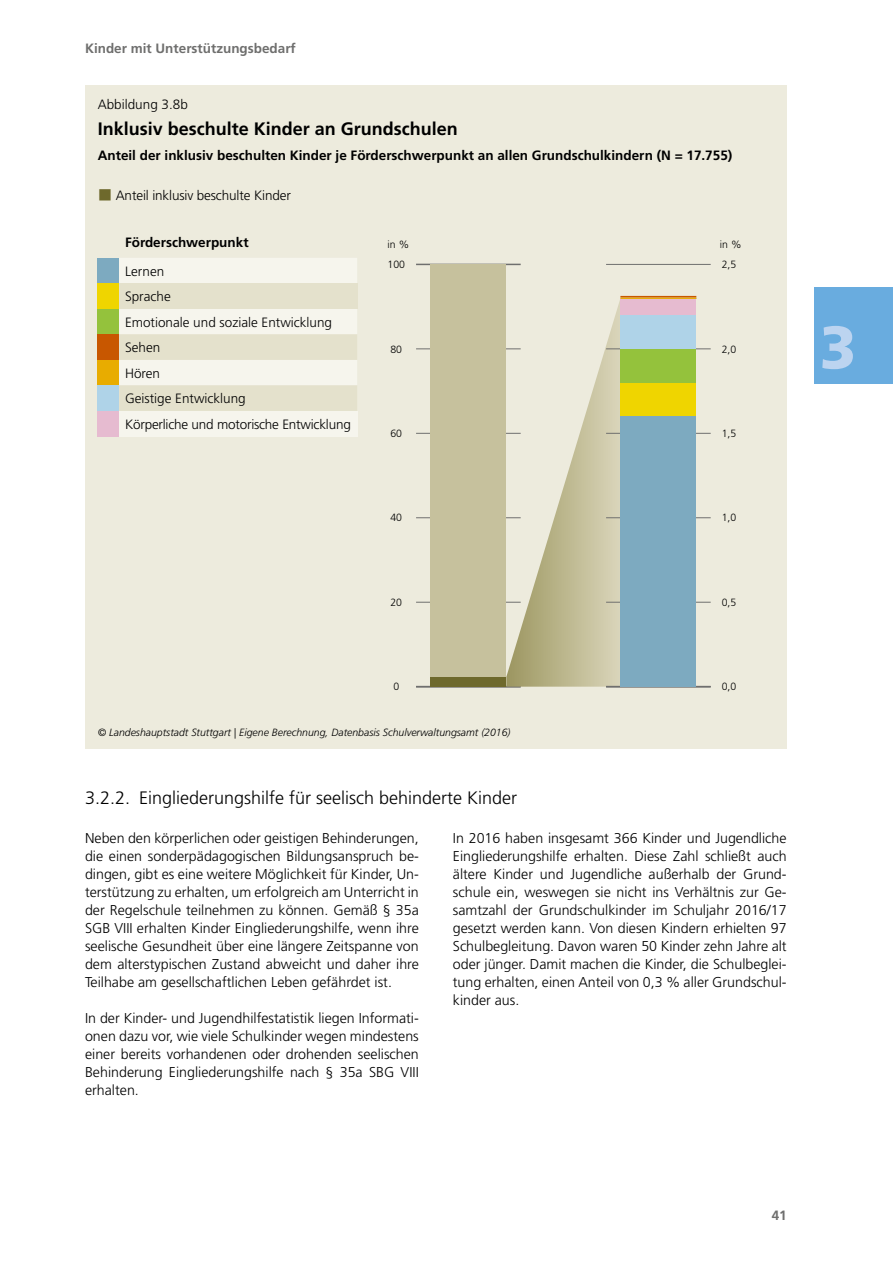
<style>
.page{position:relative;width:893px;height:1263px;background:#fff}
.page>*{position:absolute;margin:0;border:0;box-sizing:border-box;transform-origin:0 0}
.t1{font:900 60px "Frutiger LT Std";color:#bcd4f0}
.t2{font:300 18px "Frutiger LT Std";color:#000}
.t3{font:700 18px "Frutiger LT Std";color:#000}
.t4{font:300 14.25px/18px "Frutiger LT Std";color:#000;text-align:justify}
.t5{font:300 13.5px/25.5px "Frutiger LT Std";color:#000}
.t6{font:700 13.5px "Frutiger LT Std";color:#000}
.t7{font:700 13.5px "Frutiger LT Std";color:#6f6f6e}
.t8{font:italic 300 10.5px "Frutiger LT Std";color:#000}
.t9{font:300 10.5px "Frutiger LT Std";color:#000}
.s1{color:#6e692c}
</style>
<div class="page">
<div style="left:85px;top:85px;width:702px;height:663px;background:#edebdd"></div>
<svg style="left:98px;top:258px;width:259px;height:153px"></svg>
<div style="left:98px;top:360px;width:21px;height:25px;background:#e8ac00"></div>
<div style="left:98px;top:385px;width:21px;height:26px;background:#afd3e8"></div>
<div style="left:98px;top:411px;width:21px;height:25px;background:#e6bbd0"></div>
<div style="left:119px;top:411px;width:238px;height:25px;background:#f6f5ed"></div>
<hr style="left:416px;top:686px;width:105px;height:1px;background:#6f6f6e">
<hr style="left:416px;top:602px;width:105px;height:1px;background:#6f6f6e">
<hr style="left:416px;top:517px;width:105px;height:1px;background:#6f6f6e">
<hr style="left:416px;top:433px;width:105px;height:1px;background:#6f6f6e">
<hr style="left:416px;top:348px;width:105px;height:1px;background:#6f6f6e">
<hr style="left:416px;top:264px;width:105px;height:1px;background:#6f6f6e">
<div style="left:430px;top:264px;width:76px;height:413px;background:#c6c19d"></div>
<div style="left:430px;top:677px;width:76px;height:10px;background:#6e692c"></div>
<svg style="left:506px;top:301px;width:114px;height:386px"></svg>
<hr style="left:606px;top:686px;width:105px;height:1px;background:#6f6f6e">
<hr style="left:606px;top:602px;width:105px;height:1px;background:#6f6f6e">
<hr style="left:606px;top:517px;width:105px;height:1px;background:#6f6f6e">
<hr style="left:606px;top:433px;width:105px;height:1px;background:#6f6f6e">
<hr style="left:606px;top:348px;width:105px;height:1px;background:#6f6f6e">
<hr style="left:606px;top:264px;width:105px;height:1px;background:#6f6f6e">
<div style="left:620px;top:298px;width:76px;height:17px;background:#e6bbd0"></div>
<div style="left:620px;top:315px;width:76px;height:34px;background:#afd3e8"></div>
<div style="left:620px;top:349px;width:76px;height:34px;background:#94c23c"></div>
<div style="left:620px;top:383px;width:76px;height:33px;background:#efd500"></div>
<div style="left:620px;top:416px;width:76px;height:271px;background:#7daac0"></div>
<hr style="left:620px;top:297px;width:76px;height:2px;background:#e8ac00">
<hr style="left:620px;top:296px;width:76px;height:1px;background:#c85700">
<div style="left:814px;top:288px;width:79px;height:96px;background:#69acdf"></div>
<p class="t7" style="left:85px;top:41px;width:212px">Kinder mit Unterstützungsbedarf</p>
<p class="t5" style="left:98px;top:92px;width:92px">Abbildung 3 .8b</p>
<p class="t3" style="left:98px;top:118px;width:362px">Inklusiv beschulte Kinder an Grundschulen</p>
<p class="t6" style="left:98px;top:147px;width:636px">Anteil der inklusiv beschulten Kinder je Förderschwerpunkt an allen Grundschulkindern (N = 17 .755)</p>
<p class="t5" style="left:98px;top:183px;width:195px"><span class="s1">■</span> Anteil inklusiv beschulte Kinder</p>
<p class="t6" style="left:125px;top:234px;width:125px">Förderschwerpunkt</p>
<p class="t5" style="left:125px;top:258px;width:227px">Lernen<br>Sprache<br>Emotionale und soziale Entwicklung<br>Sehen<br>Hören<br>Geistige Entwicklung<br>Körperliche und motorische Entwicklung</p>
<p class="t9" style="left:388px;top:238px;width:23px">in %</p>
<p class="t9" style="left:720px;top:238px;width:23px">in %</p>
<p class="t9" style="left:388px;top:258px;width:19px">100</p>
<p class="t9" style="left:722px;top:258px;width:16px">2,5</p>
<p class="t9" style="left:390px;top:343px;width:13px">80</p>
<p class="t9" style="left:722px;top:343px;width:16px">2,0</p>
<p class="t9" style="left:390px;top:427px;width:13px">60</p>
<p class="t9" style="left:722px;top:427px;width:16px">1,5</p>
<p class="t9" style="left:390px;top:512px;width:13px">40</p>
<p class="t9" style="left:722px;top:512px;width:16px">1,0</p>
<p class="t9" style="left:390px;top:596px;width:13px">20</p>
<p class="t9" style="left:722px;top:596px;width:16px">0,5</p>
<p class="t9" style="left:393px;top:681px;width:7px">0</p>
<p class="t9" style="left:722px;top:681px;width:16px">0,0</p>
<p class="t8" style="left:98px;top:726px;width:414px">© Landeshauptstadt Stuttgart | Eigene Berechnung, Datenbasis Schulverwaltungsamt (2016)</p>
<p class="t2" style="left:85px;top:788px;width:434px">3.2.2. Eingliederungshilfe für seelisch behinderte Kinder</p>
<p class="t4" style="left:85px;top:829px;width:335px">Neben den körperlichen oder geistigen Behinderungen, die einen sonderpädagogischen Bildungsanspruch be&shy;dingen, gibt es eine weitere Möglichkeit für Kinder, Un&shy;terstützung zu erhalten, um erfolgreich am Unterricht in der Regelschule teilnehmen zu können. Gemäß § 35a SGB VIII erhalten Kinder Eingliederungshilfe, wenn ihre seelische Gesundheit über eine längere Zeitspanne von dem alterstypischen Zustand abweicht und daher ihre Teilhabe am gesellschaftlichen Leben gefährdet ist.</p>
<p class="t4" style="left:85px;top:1009px;width:335px">In der Kinder- und Jugendhilfestatistik liegen Informati&shy;onen dazu vor, wie viele Schulkinder wegen mindestens einer bereits vorhandenen oder drohenden seelischen Behinderung Eingliederungshilfe nach § 35a SBG VIII erhalten.</p>
<p class="t4" style="left:453px;top:829px;width:335px">In 2016 haben insgesamt 366 Kinder und Jugendliche Eingliederungshilfe erhalten. Diese Zahl schließt auch ältere Kinder und Jugendliche außerhalb der Grund&shy;schule ein, weswegen sie nicht ins Verhältnis zur Ge&shy;samtzahl der Grundschulkinder im Schuljahr 2016/17 gesetzt werden kann. Von diesen Kindern erhielten 97<br>Schulbegleitung. Davon waren 50 Kinder zehn Jahre alt oder jünger. Damit machen die Kinder, die Schulbeglei&shy;tung erhalten, einen Anteil von 0,3 % aller Grundschul&shy;kinder aus.</p>
<h1 class="t1" style="left:820px;top:311px;width:38px">3</h1>
<p class="t7" style="left:772px;top:1208px;width:17px">41</p>
</div>
